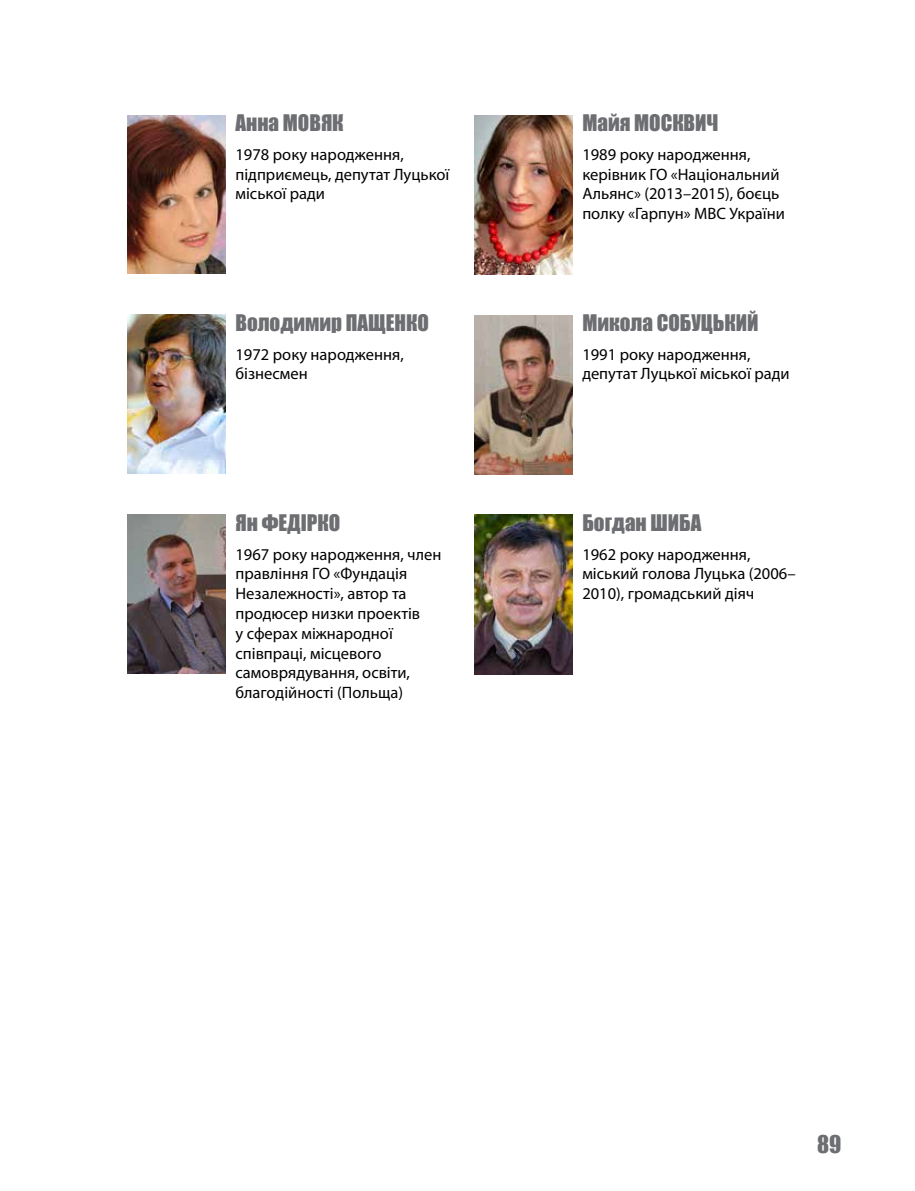
<style>
.page{position:relative;width:915px;height:1191px;background:#fff}
.page>*{position:absolute;margin:0;border:0;box-sizing:border-box;transform-origin:0 0}
.t1{font:22.5px "Impact";color:#6d6e71}
.t2{font:21px "Impact";color:#6d6e71}
.t3{font:16.5px/19.8px "Myriad Pro";color:#000}
</style>
<div class="page">
<img style="left:127px;top:115px;width:98px;height:159px">
<img style="left:127px;top:315px;width:98px;height:159px">
<img style="left:127px;top:514px;width:98px;height:160px">
<img style="left:474px;top:115px;width:98px;height:159px">
<img style="left:474px;top:315px;width:98px;height:159px">
<img style="left:474px;top:515px;width:98px;height:159px">
<p class="t2" style="left:235px;top:107px;width:110px">Анна МОВЯК</p>
<p class="t3" style="left:235px;top:144px;width:215px">1978 року народження, підприємець, депутат Луцької міської ради</p>
<p class="t2" style="left:235px;top:307px;width:195px">Володимир ПАЩЕНКО</p>
<p class="t3" style="left:235px;top:344px;width:170px">1972 року народження, бізнесмен</p>
<p class="t2" style="left:235px;top:507px;width:106px">Ян ФЕДІРКО</p>
<p class="t3" style="left:235px;top:544px;width:207px">1967 року народження, член правління ГО «Фундація<br>Незалежності», автор та продюсер низки проектів<br>у сферах міжнародної співпраці, місцевого самоврядування, освіти, благодійності (Польща)</p>
<p class="t2" style="left:582px;top:107px;width:138px">Майя МОСКВИЧ</p>
<p class="t3" style="left:582px;top:144px;width:204px">1989 року народження, керівник ГО «Національний<br>Альянс» (2013–2015), боєць полку «Гарпун» МВС України</p>
<p class="t2" style="left:582px;top:307px;width:177px">Микола СОБУЦЬКИЙ</p>
<p class="t3" style="left:582px;top:344px;width:209px">1991 року народження, депутат Луцької міської ради</p>
<p class="t2" style="left:582px;top:507px;width:121px">Богдан ШИБА</p>
<p class="t3" style="left:582px;top:544px;width:215px">1962 року народження, міський голова Луцька (2006–<br>2010), громадський діяч</p>
<h1 class="t1" style="left:816px;top:1127px;width:26px">89</h1>
</div>
